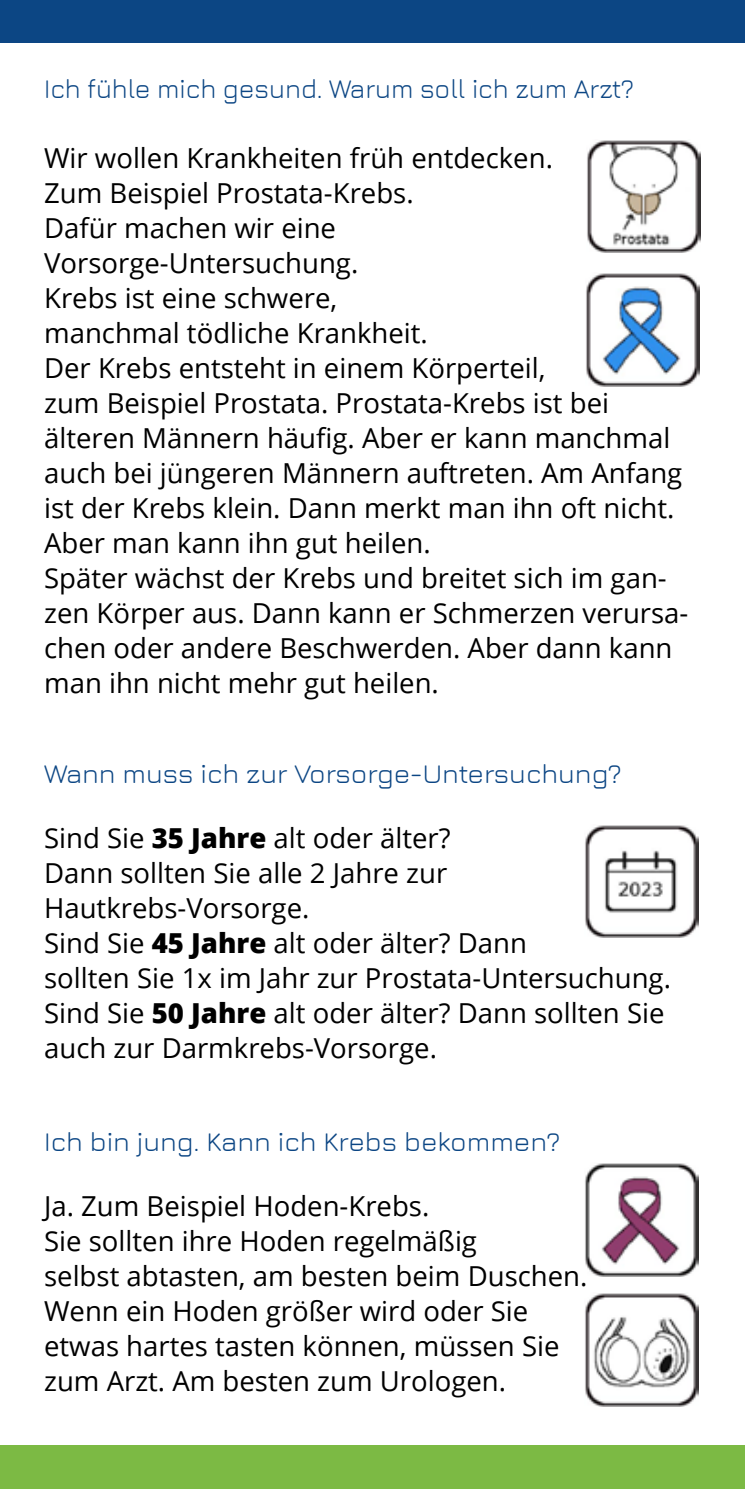
<style>
.page{position:relative;width:745px;height:1489px;background:#fff}
.page>*{position:absolute;margin:0;border:0;box-sizing:border-box;transform-origin:0 0}
.t1{font:27.5px/35px "Open Sans";color:#000}
.t2{font:27.5px "Jura";color:#0c4684}
.t3{font:27.5px "Jura";color:#0c4684;scale:.95 1}
.s1{font-weight:800}
</style>
<div class="page">
<div style="left:0;top:1444px;width:744px;height:44px;background:#7cba44"></div>
<div style="left:0;top:0;width:744px;height:43px;background:#0c4684"></div>
<img style="left:585px;top:1163px;width:112px;height:113px">
<img style="left:585px;top:825px;width:112px;height:112px">
<img style="left:587px;top:140px;width:112px;height:113px">
<img style="left:586px;top:273px;width:113px;height:113px">
<img style="left:585px;top:1293px;width:112px;height:112px">
<p class="t3" style="left:44px;top:69px;width:622px">Ich fühle mich gesund. Warum soll ich zum Arzt?</p>
<p class="t1" style="left:44px;top:140px;width:645px">Wir wollen Krankheiten früh entdecken.<br>Zum Beispiel Prostata-Krebs.<br>Dafür machen wir eine<br>Vorsorge-Untersuchung.<br>Krebs ist eine schwere,<br>manchmal tödliche Krankheit.<br>Der Krebs entsteht in einem Körperteil,<br>zum Beispiel Prostata. Prostata-Krebs ist bei älteren Männern häufig. Aber er kann manchmal auch bei jüngeren Männern auftreten. Am Anfang ist der Krebs klein. Dann merkt man ihn oft nicht.<br>Aber man kann ihn gut heilen.<br>Später wächst der Krebs und breitet sich im gan&shy;zen Körper aus. Dann kann er Schmerzen verursa&shy;chen oder andere Beschwerden. Aber dann kann man ihn nicht mehr gut heilen.</p>
<p class="t2" style="left:44px;top:753px;width:578px">Wann muss ich zur Vorsorge-Untersuchung?</p>
<p class="t1" style="left:44px;top:819px;width:628px">Sind Sie <span class="s1">35 Jahre</span> alt oder älter?<br>Dann sollten Sie alle 2 Jahre zur Hautkrebs-Vorsorge.<br>Sind Sie <span class="s1">45 Jahre</span> alt oder älter? Dann<br>sollten Sie 1x im Jahr zur Prostata-Untersuchung.<br>Sind Sie <span class="s1">50 Jahre</span> alt oder älter? Dann sollten Sie auch zur Darmkrebs-Vorsorge.</p>
<p class="t2" style="left:44px;top:1121px;width:517px">Ich bin jung. Kann ich Krebs bekommen?</p>
<p class="t1" style="left:44px;top:1187px;width:544px">Ja. Zum Beispiel Hoden-Krebs.<br>Sie sollten ihre Hoden regelmäßig<br>selbst abtasten, am besten beim Duschen.<br>Wenn ein Hoden größer wird oder Sie etwas hartes tasten können, müssen Sie zum Arzt. Am besten zum Urologen.</p>
</div>
